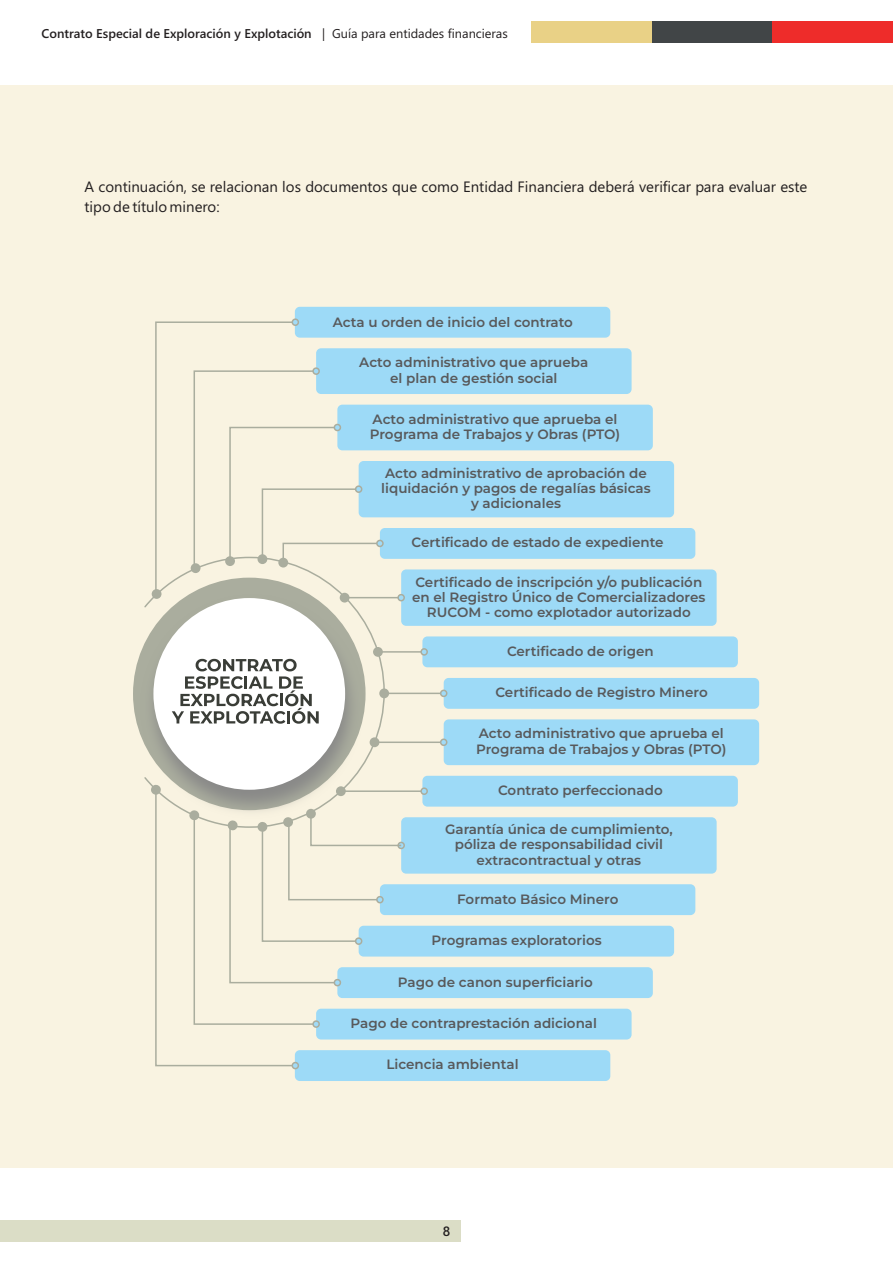
<style>
.page{position:relative;width:893px;height:1263px;background:#fff}
.page>*{position:absolute;margin:0;border:0;box-sizing:border-box;transform-origin:0 0}
.t1{font:15px/20px "Segoe UI";color:#231f20}
.t2{font:600 13.5px/15.3px "Montserrat";color:#58595b;text-align:center}
.t3{font:600 13.5px "Segoe UI";color:#231f20}
.t4{font:600 12.75px "Segoe UI";color:#231f20}
.s1{font-weight:400}
</style>
<div class="page">
<div style="left:0;top:1220px;width:461px;height:22px;background:#dbddc6"></div>
<div style="left:532px;top:21px;width:120px;height:22px;background:#e9d186"></div>
<div style="left:652px;top:21px;width:120px;height:22px;background:#414547"></div>
<div style="left:772px;top:21px;width:121px;height:22px;background:#ee2c2a"></div>
<div style="left:0;top:85px;width:892px;height:1082px;background:#f9f3e1"></div>
<div style="left:295px;top:1050px;width:315px;height:31px;background:#9ddaf7;border-radius:5px"></div>
<div style="left:316px;top:1009px;width:316px;height:30px;background:#9ddaf7;border-radius:5px"></div>
<div style="left:401px;top:569px;width:316px;height:57px;background:#9ddaf7;border-radius:5px"></div>
<div style="left:401px;top:817px;width:316px;height:57px;background:#9ddaf7;border-radius:5px"></div>
<div style="left:359px;top:461px;width:315px;height:56px;background:#9ddaf7;border-radius:5px"></div>
<div style="left:337px;top:405px;width:316px;height:45px;background:#9ddaf7;border-radius:5px"></div>
<div style="left:422px;top:636px;width:316px;height:31px;background:#9ddaf7;border-radius:5px"></div>
<div style="left:295px;top:307px;width:315px;height:31px;background:#9ddaf7;border-radius:5px"></div>
<div style="left:380px;top:528px;width:315px;height:31px;background:#9ddaf7;border-radius:5px"></div>
<div style="left:316px;top:348px;width:316px;height:46px;background:#9ddaf7;border-radius:5px"></div>
<div style="left:444px;top:678px;width:315px;height:31px;background:#9ddaf7;border-radius:5px"></div>
<div style="left:422px;top:776px;width:316px;height:31px;background:#9ddaf7;border-radius:5px"></div>
<div style="left:380px;top:884px;width:315px;height:31px;background:#9ddaf7;border-radius:5px"></div>
<div style="left:444px;top:719px;width:315px;height:46px;background:#9ddaf7;border-radius:5px"></div>
<div style="left:359px;top:926px;width:315px;height:30px;background:#9ddaf7;border-radius:5px"></div>
<div style="left:337px;top:967px;width:316px;height:31px;background:#9ddaf7;border-radius:5px"></div>
<hr style="left:384px;top:693px;width:60px;height:1px;background:#aaad9e">
<hr style="left:378px;top:651px;width:44px;height:2px;background:#aaad9e">
<div style="left:421px;top:648px;width:6px;height:7px;background:#a1dbf7;border-radius:3px"></div>
<div style="left:420px;top:648px;width:8px;height:8px;border:2px solid #aaad9e;border-radius:3px"></div>
<div style="left:379px;top:688px;width:10px;height:10px;background:#aaad9e;border-radius:50%"></div>
<hr style="left:342px;top:790px;width:82px;height:2px;background:#aaad9e">
<hr style="left:347px;top:597px;width:55px;height:1px;background:#aaad9e">
<div style="left:398px;top:594px;width:6px;height:7px;background:#a1dbf7;border-radius:3px"></div>
<div style="left:397px;top:594px;width:8px;height:8px;border:2px solid #aaad9e;border-radius:3px"></div>
<div style="left:420px;top:787px;width:8px;height:8px;border:2px solid #aaad9e;border-radius:3px"></div>
<img style="left:137px;top:647px;width:6px;height:94px">
<div style="left:397px;top:841px;width:8px;height:8px;border:2px solid #aaad9e;border-radius:3px"></div>
<div style="left:291px;top:318px;width:8px;height:8px;border:2px solid #aaad9e;border-radius:3px"></div>
<div style="left:440px;top:690px;width:7px;height:7px;background:#a1dbf7;border-radius:3px"></div>
<div style="left:440px;top:689px;width:8px;height:8px;border:2px solid #aaad9e;border-radius:3px"></div>
<hr style="left:373px;top:741px;width:71px;height:2px;background:#aaad9e">
<div style="left:440px;top:739px;width:7px;height:7px;background:#a1dbf7;border-radius:3px"></div>
<div style="left:440px;top:738px;width:8px;height:8px;border:2px solid #aaad9e;border-radius:3px"></div>
<svg style="left:155px;top:790px;width:248px;height:277px"></svg>
<div style="left:312px;top:1020px;width:8px;height:8px;border:2px solid #aaad9e;border-radius:3px"></div>
<div style="left:292px;top:1062px;width:7px;height:7px;background:#a1dbf7;border-radius:3px"></div>
<div style="left:291px;top:1061px;width:8px;height:9px;border:2px solid #aaad9e;border-radius:3px"></div>
<svg style="left:155px;top:321px;width:228px;height:235px"></svg>
<div style="left:376px;top:540px;width:8px;height:7px;border:2px solid #aaad9e;border-radius:50%"></div>
<svg style="left:143px;top:556px;width:243px;height:273px"></svg>
<p class="t4" style="left:42px;top:28px;width:468px">Contrato Especial de Exploración y Explotación <span class="s1">| Guía para entidades financieras</span></p>
<p class="t1" style="left:85px;top:178px;width:724px">A continuación, se relacionan los documentos que como Entidad Financiera deberá verificar para evaluar este tipo de título minero:</p>
<p class="t2" style="left:333px;top:315px;width:242px">Acta u orden de inicio del contrato</p>
<p class="t2" style="left:359px;top:355px;width:230px">Acto administrativo que aprueba el plan de gestión social</p>
<p class="t2" style="left:370px;top:411px;width:252px;text-align:left">Acto administrativo que aprueba el<br>Programa de Trabajos y Obras (PTO)</p>
<p class="t2" style="left:381px;top:465px;width:271px">Acto administrativo de aprobación de liquidación y pagos de regalías básicas y adicionales</p>
<p class="t2" style="left:411px;top:535px;width:254px">Certificado de estado de expediente</p>
<p class="t2" style="left:412px;top:574px;width:295px">Certificado de inscripción y/o publicación en el Registro Único de Comercializadores<br>RUCOM - como explotador autorizado</p>
<p class="t2" style="left:507px;top:643px;width:148px">Certificado de origen</p>
<p class="t2" style="left:495px;top:685px;width:214px">Certificado de Registro Minero</p>
<p class="t2" style="left:476px;top:726px;width:252px;text-align:left">Acto administrativo que aprueba el<br>Programa de Trabajos y Obras (PTO)</p>
<p class="t2" style="left:498px;top:783px;width:166px">Contrato perfeccionado</p>
<p class="t2" style="left:445px;top:821px;width:229px">Garantía única de cumplimiento, póliza de responsabilidad civil extracontractual y otras</p>
<p class="t2" style="left:457px;top:891px;width:163px">Formato Básico Minero</p>
<p class="t2" style="left:432px;top:932px;width:172px">Programas exploratorios</p>
<p class="t2" style="left:398px;top:974px;width:196px">Pago de canon superficiario</p>
<p class="t2" style="left:351px;top:1015px;width:248px">Pago de contraprestación adicional</p>
<p class="t2" style="left:386px;top:1057px;width:134px">Licencia ambiental</p>
<p class="t3" style="left:443px;top:1226px;width:9px">8</p>
</div>
